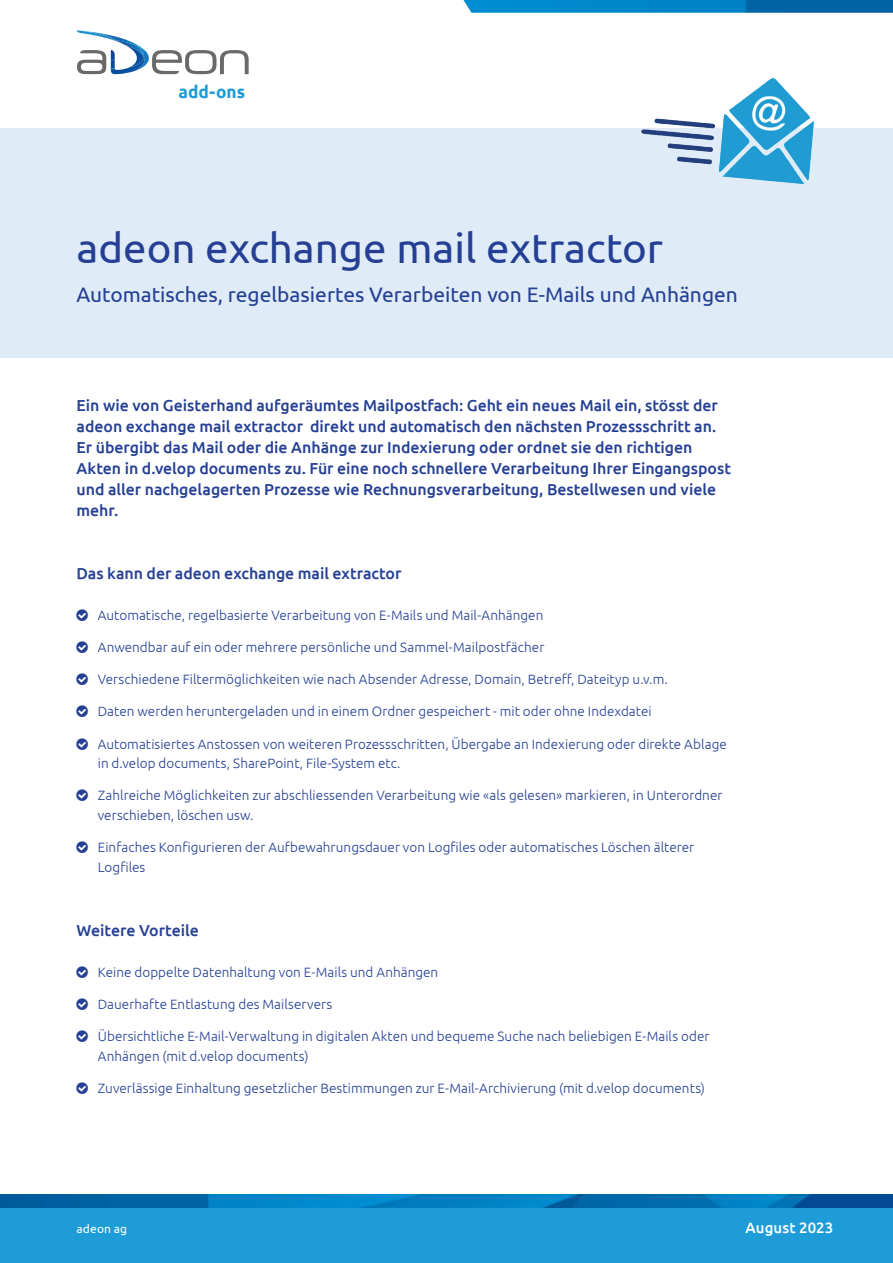
<style>
.page{position:relative;width:893px;height:1263px;background:#fff}
.page>*{position:absolute;margin:0;border:0;box-sizing:border-box;transform-origin:0 0}
.t1{font:42px "Ubuntu";color:#243f94}
.t2{font:21px "Ubuntu";color:#243f94}
.t3{font:700 17.25px "Ubuntu";letter-spacing:.005em;color:#1d9cd8}
.t4{font:500 15.9px/21px "Ubuntu";color:#243f94}
.t5{font:500 15px "Ubuntu";letter-spacing:.005em;color:#fff}
.t6{font:300 13.5px/19.5px "Ubuntu";letter-spacing:.005em;color:#243f94}
.t7{font:12px "Ubuntu";letter-spacing:.01em;color:#fff}
</style>
<div class="page">
<div style="left:0;top:128px;width:893px;height:230px;background:#dfecf7"></div>
<div style="left:0;top:1208px;width:893px;height:55px;background:#1d9cd8"></div>
<img style="left:0;top:1195px;width:893px;height:13px">
<img style="left:116px;top:67px;width:14px;height:7px">
<img style="left:117px;top:37px;width:10px;height:3px">
<img style="left:121px;top:40px;width:15px;height:8px">
<svg style="left:130px;top:44px;width:119px;height:30px"></svg>
<img style="left:114px;top:36px;width:3px;height:4px">
<img style="left:77px;top:30px;width:37px;height:10px">
<svg style="left:113px;top:40px;width:8px;height:3px"></svg>
<svg style="left:77px;top:50px;width:39px;height:24px"></svg>
<img style="left:463px;top:0;width:430px;height:13px">
<img style="left:641px;top:78px;width:173px;height:106px">
<p class="t3" style="left:178px;top:81px;width:68px">add-ons</p>
<h1 class="t1" style="left:77px;top:222px;width:588px">adeon exchange mail extractor</h1>
<h2 class="t2" style="left:77px;top:281px;width:663px">Automatisches, regelbasiertes Verarbeiten von E-Mails und Anhängen</h2>
<p class="t4" style="left:77px;top:394px;width:656px">Ein wie von Geisterhand aufgeräumtes Mailpostfach: Geht ein neues Mail ein, stösst der adeon exchange mail extractor direkt und automatisch den nächsten Prozessschritt an.<br>Er übergibt das Mail oder die Anhänge zur Indexierung oder ordnet sie den richtigen Akten in d.velop documents zu. Für eine noch schnellere Verarbeitung Ihrer Eingangspost und aller nachgelagerten Prozesse wie Rechnungsverarbeitung, Bestellwesen und viele mehr.</p>
<p class="t4" style="left:77px;top:562px;width:326px">Das kann der adeon exchange mail extractor</p>
<p class="t6" style="left:98px;top:605px;width:447px">Automatische, regelbasierte Verarbeitung von E-Mails und Mail-Anhängen</p>
<p class="t6" style="left:98px;top:637px;width:448px">Anwendbar auf ein oder mehrere persönliche und Sammel-Mailpostfächer</p>
<p class="t6" style="left:98px;top:669px;width:572px">Verschiedene Filtermöglichkeiten wie nach Absender Adresse, Domain, Betreff, Dateityp u.v.m.</p>
<p class="t6" style="left:98px;top:701px;width:555px">Daten werden heruntergeladen und in einem Ordner gespeichert - mit oder ohne Indexdatei</p>
<p class="t6" style="left:98px;top:734px;width:631px">Automatisiertes Anstossen von weiteren Prozessschritten, Übergabe an Indexierung oder direkte Ablage in d.velop documents, SharePoint, File-System etc.</p>
<p class="t6" style="left:98px;top:785px;width:626px">Zahlreiche Möglichkeiten zur abschliessenden Verarbeitung wie «als gelesen» markieren, in Unterordner verschieben, löschen usw.</p>
<p class="t6" style="left:98px;top:837px;width:598px">Einfaches Konfigurieren der Aufbewahrungsdauer von Logfiles oder automatisches Löschen älterer<br>Logfiles</p>
<p class="t4" style="left:77px;top:919px;width:124px">Weitere Vorteile</p>
<p class="t6" style="left:98px;top:962px;width:342px">Keine doppelte Datenhaltung von E-Mails und Anhängen</p>
<p class="t6" style="left:98px;top:994px;width:236px">Dauerhafte Entlastung des Mailservers</p>
<p class="t6" style="left:98px;top:1026px;width:613px">Übersichtliche E-Mail-Verwaltung in digitalen Akten und bequeme Suche nach beliebigen E-Mails oder<br>Anhängen (mit d.velop documents)</p>
<p class="t6" style="left:98px;top:1078px;width:609px">Zuverlässige Einhaltung gesetzlicher Bestimmungen zur E-Mail-Archivierung (mit d.velop documents)</p>
<p class="t7" style="left:77px;top:1222px;width:52px">adeon ag</p>
<p class="t5" style="left:745px;top:1218px;width:89px">August 2023</p>
</div>
